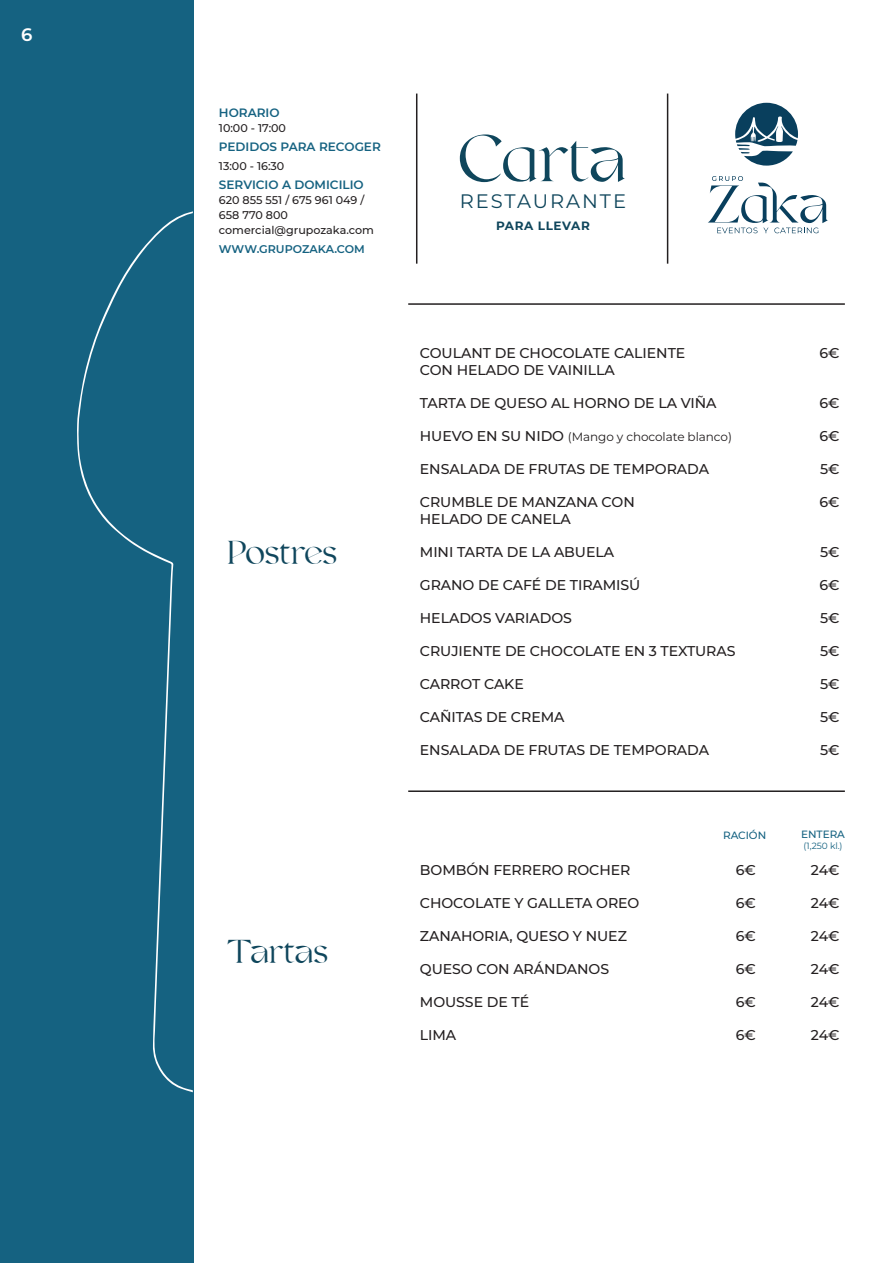
<style>
.page{position:relative;width:893px;height:1263px;background:#fff}
.page>*{position:absolute;margin:0;border:0;box-sizing:border-box;transform-origin:0 0}
.t1{font:66px "Valky";color:#0f465c}
.t2{font:33px "Valky";color:#0f465c}
.t3{font:19.5px "Montserrat";letter-spacing:.1em;color:#0f465c}
.t4{font:600 18px "Montserrat";color:#fff}
.t5{font:500 14.1px "Montserrat";letter-spacing:-.005em;color:#231f20}
.t6{font:600 12.15px "Montserrat";color:#156281}
.t7{font:12px "Montserrat";letter-spacing:-.005em;color:#231f20}
.t8{font:700 12px "Montserrat";letter-spacing:.05em;color:#0f465c}
.t9{font:500 11.1px/14.9px "Montserrat";color:#231f20}
.t10{font:600 11.1px "Montserrat";color:#156281}
.t11{font:500 10.5px "Montserrat";letter-spacing:-.005em;color:#156281}
.t12{font:9px "Montserrat";color:#156281}
.s1{font-weight:500;font-size:14.1px}
</style>
<div class="page">
<div style="left:0;top:0;width:193px;height:1263px;background:#156281"></div>
<svg style="left:735px;top:103px;width:63px;height:63px"></svg>
<svg style="left:708px;top:176px;width:120px;height:57px"></svg>
<hr style="left:408px;top:303px;width:437px;height:2px;background:#231f20">
<hr style="left:416px;top:94px;width:1px;height:170px;background:#231f20">
<hr style="left:667px;top:94px;width:1px;height:170px;background:#231f20">
<svg style="left:77px;top:211px;width:116px;height:881px"></svg>
<hr style="left:408px;top:790px;width:437px;height:2px;background:#231f20">
<p class="t4" style="left:21px;top:21px;width:13px">6</p>
<p class="t6" style="left:219px;top:104px;width:62px">HORARIO</p>
<p class="t9" style="left:219px;top:120px;width:69px">10:00 - 17:00</p>
<p class="t6" style="left:219px;top:138px;width:164px">PEDIDOS PARA RECOGER</p>
<p class="t9" style="left:219px;top:158px;width:67px">13:00 - 16:30</p>
<p class="t6" style="left:219px;top:176px;width:146px">SERVICIO A DOMICILIO</p>
<p class="t9" style="left:219px;top:192px;width:157px">620 855 551 / 675 961 049 /<br>658 770 800 comercial@grupozaka.com</p>
<p class="t10" style="left:219px;top:241px;width:148px">WWW.GRUPOZAKA.COM</p>
<p class="t2" style="left:227px;top:534px;width:111px">Postres</p>
<p class="t2" style="left:227px;top:933px;width:102px">Tartas</p>
<h1 class="t1" style="left:458px;top:122px;width:170px">Carta</h1>
<h3 class="t3" style="left:460px;top:188px;width:168px">RESTAURANTE</h3>
<p class="t8" style="left:496px;top:217px;width:95px">PARA LLEVAR</p>
<p class="t5" style="left:420px;top:343px;width:267px">COULANT DE CHOCOLATE CALIENTE</p>
<p class="t5" style="left:819px;top:343px;width:22px">6€</p>
<p class="t5" style="left:420px;top:360px;width:196px">CON HELADO DE VAINILLA</p>
<p class="t5" style="left:420px;top:393px;width:298px">TARTA DE QUESO AL HORNO DE LA VIÑA</p>
<p class="t5" style="left:819px;top:393px;width:22px">6€</p>
<p class="t7" style="left:420px;top:429px;width:314px"><span class="s1">HUEVO EN SU NIDO</span> (Mango y chocolate blanco)</p>
<p class="t5" style="left:819px;top:426px;width:22px">6€</p>
<p class="t5" style="left:420px;top:459px;width:291px">ENSALADA DE FRUTAS DE TEMPORADA</p>
<p class="t5" style="left:820px;top:459px;width:21px">5€</p>
<p class="t5" style="left:420px;top:492px;width:216px">CRUMBLE DE MANZANA CON</p>
<p class="t5" style="left:819px;top:492px;width:22px">6€</p>
<p class="t5" style="left:420px;top:509px;width:152px">HELADO DE CANELA</p>
<p class="t5" style="left:420px;top:542px;width:196px">MINI TARTA DE LA ABUELA</p>
<p class="t5" style="left:820px;top:542px;width:21px">5€</p>
<p class="t5" style="left:420px;top:575px;width:222px">GRANO DE CAFÉ DE TIRAMISÚ</p>
<p class="t5" style="left:819px;top:575px;width:22px">6€</p>
<p class="t5" style="left:420px;top:608px;width:153px">HELADOS VARIADOS</p>
<p class="t5" style="left:820px;top:608px;width:21px">5€</p>
<p class="t5" style="left:420px;top:641px;width:317px">CRUJIENTE DE CHOCOLATE EN 3 TEXTURAS</p>
<p class="t5" style="left:820px;top:641px;width:21px">5€</p>
<p class="t5" style="left:420px;top:674px;width:105px">CARROT CAKE</p>
<p class="t5" style="left:820px;top:674px;width:21px">5€</p>
<p class="t5" style="left:420px;top:707px;width:146px">CAÑITAS DE CREMA</p>
<p class="t5" style="left:820px;top:707px;width:21px">5€</p>
<p class="t5" style="left:420px;top:740px;width:291px">ENSALADA DE FRUTAS DE TEMPORADA</p>
<p class="t5" style="left:820px;top:740px;width:21px">5€</p>
<p class="t11" style="left:723px;top:828px;width:45px">RACIÓN</p>
<p class="t11" style="left:801px;top:827px;width:45px">ENTERA</p>
<p class="t12" style="left:803px;top:839px;width:41px">(1,250 kl.)</p>
<p class="t5" style="left:420px;top:860px;width:212px">BOMBÓN FERRERO ROCHER</p>
<p class="t5" style="left:736px;top:860px;width:22px">6€</p>
<p class="t5" style="left:811px;top:860px;width:30px">24€</p>
<p class="t5" style="left:420px;top:893px;width:221px">CHOCOLATE Y GALLETA OREO</p>
<p class="t5" style="left:736px;top:893px;width:22px">6€</p>
<p class="t5" style="left:811px;top:893px;width:30px">24€</p>
<p class="t5" style="left:420px;top:926px;width:209px">ZANAHORIA, QUESO Y NUEZ</p>
<p class="t5" style="left:736px;top:926px;width:22px">6€</p>
<p class="t5" style="left:811px;top:926px;width:30px">24€</p>
<p class="t5" style="left:420px;top:959px;width:191px">QUESO CON ARÁNDANOS</p>
<p class="t5" style="left:736px;top:959px;width:22px">6€</p>
<p class="t5" style="left:811px;top:959px;width:30px">24€</p>
<p class="t5" style="left:420px;top:992px;width:111px">MOUSSE DE TÉ</p>
<p class="t5" style="left:736px;top:992px;width:22px">6€</p>
<p class="t5" style="left:811px;top:992px;width:30px">24€</p>
<p class="t5" style="left:420px;top:1025px;width:38px">LIMA</p>
<p class="t5" style="left:736px;top:1025px;width:22px">6€</p>
<p class="t5" style="left:811px;top:1025px;width:30px">24€</p>
</div>
